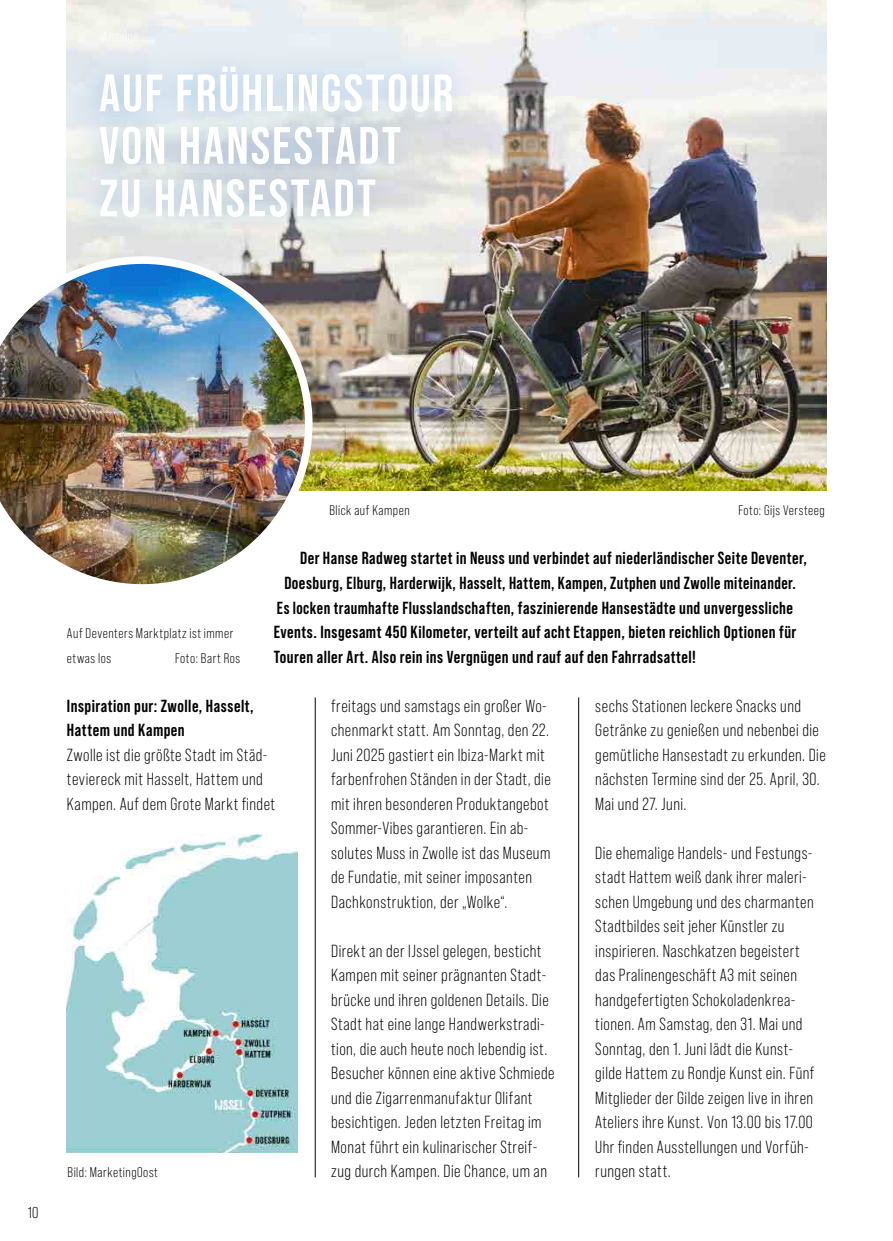
<style>
.page{position:relative;width:893px;height:1241px;background:#fff}
.page>*{position:absolute;margin:0;border:0;box-sizing:border-box;transform-origin:0 0}
.t1{font:52.5px/52.5px "Bebas Neue";letter-spacing:.04em;color:#fff}
.t2{font:17.5px/24.5px "Bebas Neue Pro";letter-spacing:.025em;color:#000}
.t3{font:700 17.5px/24.5px "Bebas Neue Pro";letter-spacing:.025em;color:#000}
.t4{font:15.75px "Bebas Neue Pro";color:#000}
.t5{font:14px/24.5px "Bebas Neue Pro";letter-spacing:.04em;color:#000}
</style>
<div class="page">
<hr style="left:315px;top:697px;width:1px;height:480px;background:#000">
<hr style="left:578px;top:697px;width:1px;height:480px;background:#000">
<img style="left:67px;top:0;width:759px;height:491px">
<img style="left:66px;top:834px;width:232px;height:318px">
<div style="left:69px;top:42px;width:405px;height:204px;background:#0a6abf;opacity:.3"></div>
<img style="left:0;top:256px;width:313px;height:329px">
<h1 class="t1" style="left:99px;top:66px;width:356px">AUF FRÜHLINGSTOUR<br>VON HANSESTADT<br>ZU HANSESTADT</h1>
<p class="t4" style="left:28px;top:1203px;width:12px">10</p>
<p class="t5" style="left:67px;top:621px;width:168px">Auf Deventers Marktplatz ist immer etwas los</p>
<p class="t5" style="left:175px;top:645px;width:67px">Foto: Bart Ros</p>
<p class="t5" style="left:329px;top:498px;width:82px">Blick auf Kampen</p>
<p class="t5" style="left:738px;top:498px;width:88px">Foto: Gijs Versteeg</p>
<p class="t3" style="left:300px;top:546px;width:508px">Der Hanse Radweg startet in Neuss und verbindet auf niederländischer Seite Deventer,</p>
<p class="t3" style="left:284px;top:570px;width:513px">Doesburg, Elburg, Harderwijk, Hasselt, Hattem, Kampen, Zutphen und Zwolle miteinander.</p>
<p class="t3" style="left:277px;top:595px;width:518px">Es locken traumhafte Flusslandschaften, faszinierende Hansestädte und unvergessliche</p>
<p class="t3" style="left:274px;top:619px;width:524px">Events. Insgesamt 450 Kilometer, verteilt auf acht Etappen, bieten reichlich Optionen für</p>
<p class="t3" style="left:274px;top:644px;width:423px">Touren aller Art. Also rein ins Vergnügen und rauf auf den Fahrradsattel!</p>
<p class="t3" style="left:67px;top:693px;width:188px">Inspiration pur: Zwolle, Hasselt,<br>Hattem und Kampen</p>
<p class="t2" style="left:67px;top:742px;width:210px">Zwolle ist die größte Stadt im Städ&shy;teviereck mit Hasselt, Hattem und<br>Kampen. Auf dem Grote Markt findet</p>
<p class="t5" style="left:68px;top:1160px;width:92px">Bild: MarketingOost</p>
<p class="t2" style="left:331px;top:693px;width:221px">freitags und samstags ein großer Wo&shy;chenmarkt statt. Am Sonntag, den 22.<br>Juni 2025 gastiert ein Ibiza-Markt mit farbenfrohen Ständen in der Stadt, die mit ihren besonderen Produktangebot Sommer-Vibes garantieren. Ein ab&shy;solutes Muss in Zwolle ist das Museum de Fundatie, mit seiner imposanten Dachkonstruktion, der „Wolke“.</p>
<p class="t2" style="left:331px;top:938px;width:225px">Direkt an der IJssel gelegen, besticht Kampen mit seiner prägnanten Stadt&shy;brücke und ihren goldenen Details. Die Stadt hat eine lange Handwerkstradi&shy;tion, die auch heute noch lebendig ist.<br>Besucher können eine aktive Schmiede und die Zigarrenmanufaktur Olifant besichtigen. Jeden letzten Freitag im Monat führt ein kulinarischer Streif&shy;zug durch Kampen. Die Chance, um an</p>
<p class="t2" style="left:595px;top:693px;width:232px">sechs Stationen leckere Snacks und Getränke zu genießen und nebenbei die gemütliche Hansestadt zu erkunden. Die nächsten Termine sind der 25. April, 30.<br>Mai und 27. Juni.</p>
<p class="t2" style="left:595px;top:840px;width:221px">Die ehemalige Handels- und Festungs&shy;stadt Hattem weiß dank ihrer maleri&shy;schen Umgebung und des charmanten Stadtbildes seit jeher Künstler zu inspirieren. Naschkatzen begeistert das Pralinengeschäft A3 mit seinen handgefertigten Schokoladenkrea&shy;tionen. Am Samstag, den 31. Mai und Sonntag, den 1. Juni lädt die Kunst&shy;gilde Hattem zu Rondje Kunst ein. Fünf Mitglieder der Gilde zeigen live in ihren Ateliers ihre Kunst. Von 13.00 bis 17.00<br>Uhr finden Ausstellungen und Vorfüh&shy;rungen statt.</p>
</div>
